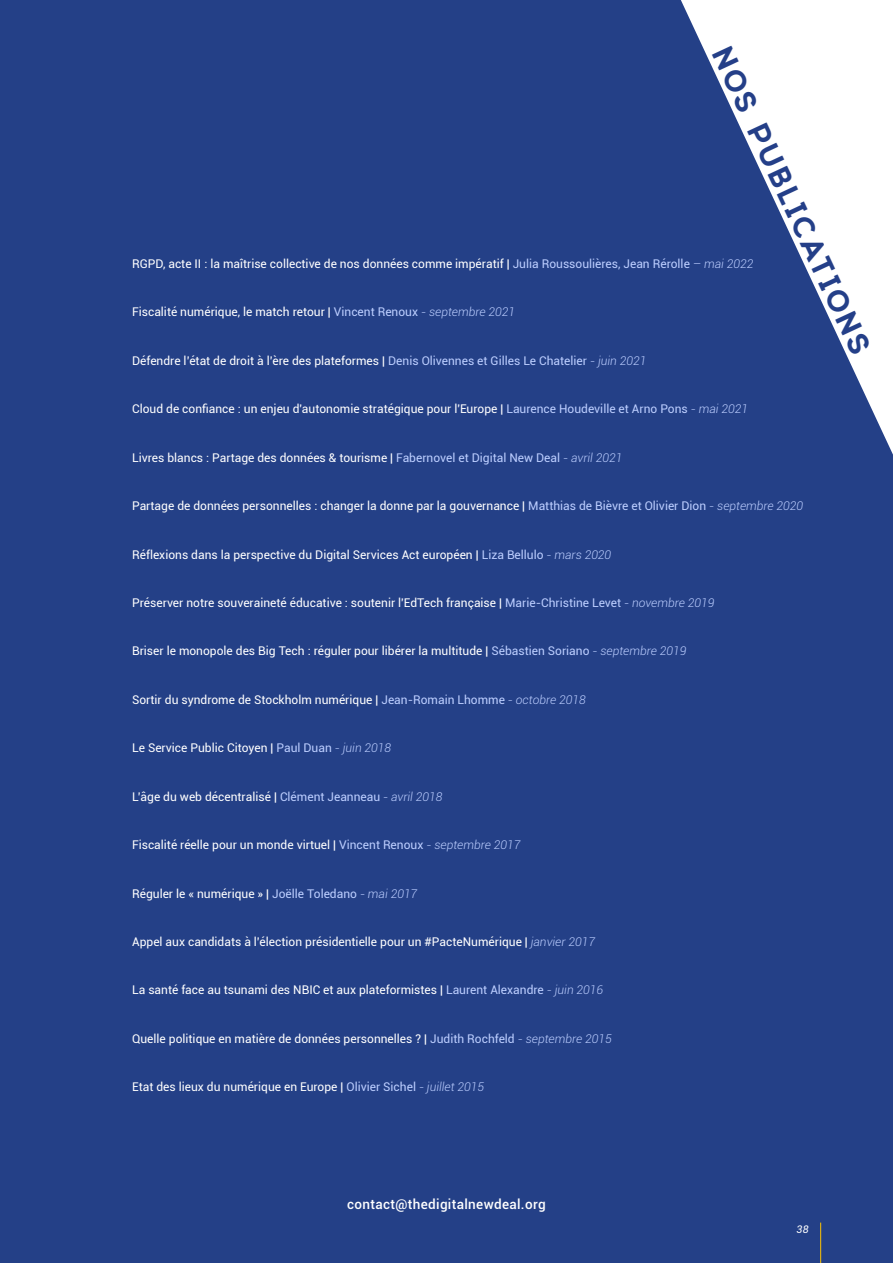
<style>
.page{position:relative;width:893px;height:1263px;background:#fff}
.page>*{position:absolute;margin:0;border:0;box-sizing:border-box;transform-origin:0 0}
.t1{font:600 30px "Charlevoix Pro";color:#243f88}
.t2{font:500 13.5px "Roboto";letter-spacing:.025em;color:#fff}
.t3{font:12px "Roboto";color:#fff}
.t4{font:italic 10.5px "Roboto";color:#fff}
.s1{color:#bcceff}
.s2{font-weight:300;font-style:italic;color:#bcceff}
</style>
<div class="page">
<div style="left:0;top:0;width:21px;height:1263px;background:#244087"></div>
<div style="left:2px;top:0;width:891px;height:1263px;background:#244087"></div>
<svg style="left:681px;top:0;width:212px;height:455px"></svg>
<hr style="left:820px;top:1222px;width:1px;height:41px;background:#fec300">
<h1 class="t1" style="left:739px;top:39px;width:338px;rotate:65deg">NOS PUBLICATIONS</h1>
<p class="t3" style="left:132px;top:255px;width:623px">RGPD, acte II : la maîtrise collective de nos données comme impératif | <span class="s1">Julia Roussoulières, Jean Rérolle</span> <span class="s2">– mai 2022</span></p>
<p class="t3" style="left:132px;top:304px;width:384px">Fiscalité numérique, le match retour | <span class="s1">Vincent Renoux</span> <span class="s2">- septembre 2021</span></p>
<p class="t3" style="left:132px;top:352px;width:516px">Défendre l’état de droit à l’ère des plateformes | <span class="s1">Denis Olivennes et Gilles Le Chatelier</span> <span class="s2">- juin 2021</span></p>
<p class="t3" style="left:132px;top:401px;width:617px">Cloud de confiance : un enjeu d'autonomie stratégique pour l'Europe | <span class="s1">Laurence Houdeville et Arno Pons</span> <span class="s2">- mai 2021</span></p>
<p class="t3" style="left:132px;top:449px;width:492px">Livres blancs : Partage des données &amp; tourisme | <span class="s1">Fabernovel et Digital New Deal</span> <span class="s2">- avril 2021</span></p>
<p class="t3" style="left:132px;top:497px;width:673px">Partage de données personnelles : changer la donne par la gouvernance | <span class="s1">Matthias de Bièvre et Olivier Dion</span> <span class="s2">- septembre 2020</span></p>
<p class="t3" style="left:132px;top:546px;width:481px">Réflexions dans la perspective du Digital Services Act européen | <span class="s1">Liza Bellulo</span> <span class="s2">- mars 2020</span></p>
<p class="t3" style="left:132px;top:594px;width:584px">Préserver notre souveraineté éducative : soutenir l'EdTech française | <span class="s1">Marie-Christine Levet</span> <span class="s2">- novembre 2019</span></p>
<p class="t3" style="left:132px;top:643px;width:556px">Briser le monopole des Big Tech : réguler pour libérer la multitude | <span class="s1">Sébastien Soriano</span> <span class="s2">- septembre 2019</span></p>
<p class="t3" style="left:132px;top:691px;width:455px">Sortir du syndrome de Stockholm numérique | <span class="s1">Jean-Romain Lhomme</span> <span class="s2">- octobre 2018</span></p>
<p class="t3" style="left:132px;top:740px;width:261px">Le Service Public Citoyen | <span class="s1">Paul Duan</span> <span class="s2">- juin 2018</span></p>
<p class="t3" style="left:132px;top:788px;width:312px">L’âge du web décentralisé | <span class="s1">Clément Jeanneau</span> <span class="s2">- avril 2018</span></p>
<p class="t3" style="left:132px;top:836px;width:390px">Fiscalité réelle pour un monde virtuel | <span class="s1">Vincent Renoux</span> <span class="s2">- septembre 2017</span></p>
<p class="t3" style="left:132px;top:885px;width:287px">Réguler le « numérique » | <span class="s1">Joëlle Toledano</span> <span class="s2">- mai 2017</span></p>
<p class="t3" style="left:132px;top:933px;width:464px">Appel aux candidats à l’élection présidentielle pour un #PacteNumérique | <span class="s2">janvier 2017</span></p>
<p class="t3" style="left:132px;top:982px;width:473px">La santé face au tsunami des NBIC et aux plateformistes | <span class="s1">Laurent Alexandre</span> <span class="s2">- juin 2016</span></p>
<p class="t3" style="left:132px;top:1030px;width:481px">Quelle politique en matière de données personnelles ? | <span class="s1">Judith Rochfeld</span> <span class="s2">- septembre 2015</span></p>
<p class="t3" style="left:132px;top:1078px;width:354px">Etat des lieux du numérique en Europe | <span class="s1">Olivier Sichel</span> <span class="s2">- juillet 2015</span></p>
<p class="t2" style="left:362px;top:1195px;width:174px">www.thedig talnewdeal.org</p>
<p class="t2" style="left:347px;top:1195px;width:200px">contact@thedigitalnewdeal.org</p>
<p class="t4" style="left:796px;top:1221px;width:14px">38</p>
</div>
